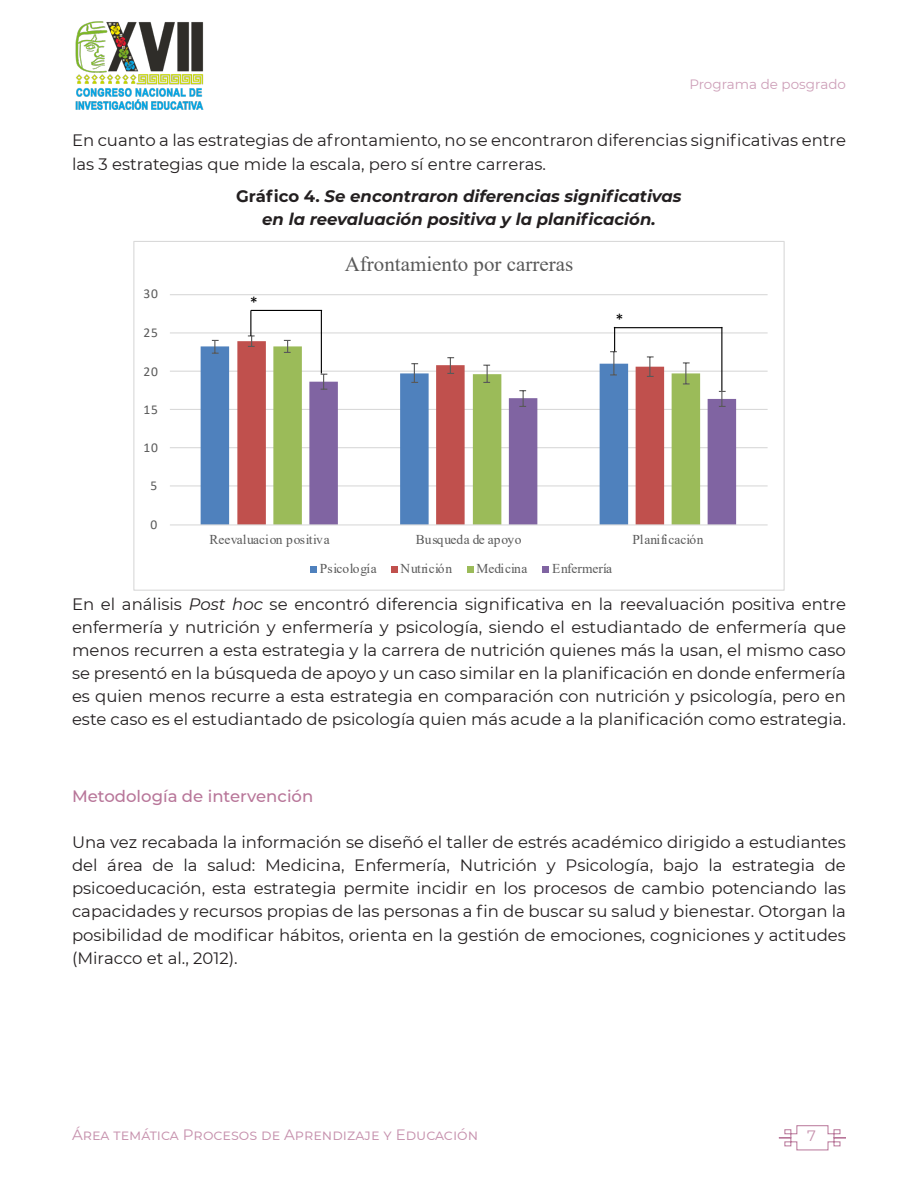
<style>
.page{position:relative;width:918px;height:1188px;background:#fff}
.page>*{position:absolute;margin:0;border:0;box-sizing:border-box;transform-origin:0 0}
.t1{font:21px "Times New Roman";color:#595959}
.body{font:16.5px/23.1px "Montserrat";color:#231f20;text-align:justify}
.body-2{font:italic 700 16.5px/23.1px "Montserrat";color:#231f20;text-align:center}
.Titulo_2{font:500 16.5px "Montserrat";color:#b87699}
.t2{font:16.5px "Calibri";color:#000}
.t3{font:15px "Montserrat";color:#c691ad}
.t4{font:13.5px "Times New Roman";color:#595959}
.t5{font:13.5px "Montserrat";color:#cd9fb8}
.t6{font:13.5px "Calibri";letter-spacing:.05em;color:#595959}
.t7{font:13.5px "Times New Roman";letter-spacing:.03em;color:#595959}
.s1{font-style:normal}
.s2{font-style:italic}
</style>
<div class="page">
<svg style="left:778px;top:1125px;width:68px;height:26px"></svg>
<img style="left:75px;top:21px;width:129px;height:89px">
<hr style="left:170px;top:485px;width:598px;height:1px;background:#d9d9d9">
<hr style="left:170px;top:447px;width:598px;height:1px;background:#d9d9d9">
<hr style="left:170px;top:409px;width:598px;height:1px;background:#d9d9d9">
<hr style="left:170px;top:371px;width:598px;height:1px;background:#d9d9d9">
<hr style="left:170px;top:332px;width:598px;height:1px;background:#d9d9d9">
<hr style="left:170px;top:294px;width:598px;height:1px;background:#d9d9d9">
<svg style="left:201px;top:346px;width:36px;height:178px;fill:#4f81bd"></svg>
<svg style="left:237px;top:341px;width:84px;height:183px;fill:#c0504d"></svg>
<svg style="left:273px;top:346px;width:427px;height:178px"></svg>
<svg style="left:309px;top:382px;width:427px;height:142px"></svg>
<svg style="left:212px;top:340px;width:7px;height:14px"></svg>
<svg style="left:411px;top:363px;width:7px;height:20px"></svg>
<svg style="left:447px;top:357px;width:7px;height:17px"></svg>
<svg style="left:647px;top:356px;width:7px;height:21px"></svg>
<svg style="left:284px;top:340px;width:7px;height:13px"></svg>
<svg style="left:483px;top:365px;width:7px;height:18px"></svg>
<svg style="left:683px;top:362px;width:7px;height:22px"></svg>
<svg style="left:321px;top:374px;width:6px;height:16px"></svg>
<svg style="left:519px;top:390px;width:7px;height:17px"></svg>
<svg style="left:719px;top:391px;width:7px;height:16px"></svg>
<hr style="left:170px;top:524px;width:598px;height:1px;background:#d9d9d9">
<div style="left:310px;top:566px;width:7px;height:7px;background:#4f81bd"></div>
<div style="left:391px;top:566px;width:7px;height:7px;background:#c0504d"></div>
<div style="left:467px;top:566px;width:7px;height:7px;background:#9bbb59"></div>
<div style="left:543px;top:566px;width:6px;height:7px;background:#8064a2"></div>
<svg style="left:248px;top:310px;width:7px;height:37px"></svg>
<hr style="left:321px;top:310px;width:1px;height:63px;background:#000">
<svg style="left:610px;top:327px;width:7px;height:48px"></svg>
<hr style="left:614px;top:327px;width:108px;height:1px;background:#000">
<hr style="left:721px;top:327px;width:1px;height:64px;background:#000">
<hr style="left:251px;top:310px;width:71px;height:1px;background:#000">
<p class="t5" style="left:689px;top:75px;width:158px">Programa de posgrado</p>
<p class="body" style="left:72px;top:128px;width:776px">En cuanto a las estrategias de afrontamiento, no se encontraron diferencias significativas entre las 3 estrategias que mide la escala, pero sí entre carreras.</p>
<p class="body-2" style="left:236px;top:183px;width:447px"><span class="s1">Gráfico 4.</span> Se encontraron diferencias significativas en la reevaluación positiva y la planificación.</p>
<p class="t6" style="left:144px;top:285px;width:16px">30</p>
<p class="t6" style="left:144px;top:323px;width:16px">25</p>
<p class="t6" style="left:144px;top:362px;width:16px">20</p>
<p class="t6" style="left:144px;top:400px;width:16px">15</p>
<p class="t6" style="left:144px;top:438px;width:16px">10</p>
<p class="t6" style="left:150px;top:477px;width:8px">5</p>
<p class="t6" style="left:150px;top:515px;width:8px">0</p>
<p class="t2" style="left:250px;top:291px;width:10px">*</p>
<p class="t1" style="left:345px;top:249px;width:230px">Afrontamiento por carreras</p>
<p class="t2" style="left:616px;top:308px;width:10px">*</p>
<p class="t4" style="left:210px;top:530px;width:122px">Reevaluacion positiva</p>
<p class="t4" style="left:416px;top:530px;width:107px">Busqueda de apoyo</p>
<p class="t4" style="left:632px;top:530px;width:73px">Planificación</p>
<p class="t4" style="left:320px;top:559px;width:59px">Psicología</p>
<p class="t7" style="left:401px;top:559px;width:53px">Nutrición</p>
<p class="t4" style="left:477px;top:559px;width:52px">Medicina</p>
<p class="t4" style="left:552px;top:559px;width:62px">Enfermería</p>
<p class="body" style="left:72px;top:592px;width:776px">En el análisis <span class="s2">Post hoc</span> se encontró diferencia significativa en la reevaluación positiva entre enfermería y nutrición y enfermería y psicología, siendo el estudiantado de enfermería que menos recurren a esta estrategia y la carrera de nutrición quienes más la usan, el mismo caso se presentó en la búsqueda de apoyo y un caso similar en la planificación en donde enfermería es quien menos recurre a esta estrategia en comparación con nutrición y psicología, pero en este caso es el estudiantado de psicología quien más acude a la planificación como estrategia.</p>
<p class="Titulo_2" style="left:72px;top:785px;width:243px">Metodología de intervención</p>
<p class="body" style="left:72px;top:830px;width:776px">Una vez recabada la información se diseñó el taller de estrés académico dirigido a estudiantes del área de la salud: Medicina, Enfermería, Nutrición y Psicología, bajo la estrategia de psicoeducación, esta estrategia permite incidir en los procesos de cambio potenciando las capacidades y recursos propias de las personas a fin de buscar su salud y bienestar. Otorgan la posibilidad de modificar hábitos, orienta en la gestión de emociones, cogniciones y actitudes (Miracco et al., 2012).</p>
<p class="t3" style="left:72px;top:1124px;width:408px">Área temática Procesos de Aprendizaje y Educación</p>
<p class="t3" style="left:807px;top:1125px;width:10px">7</p>
</div>
